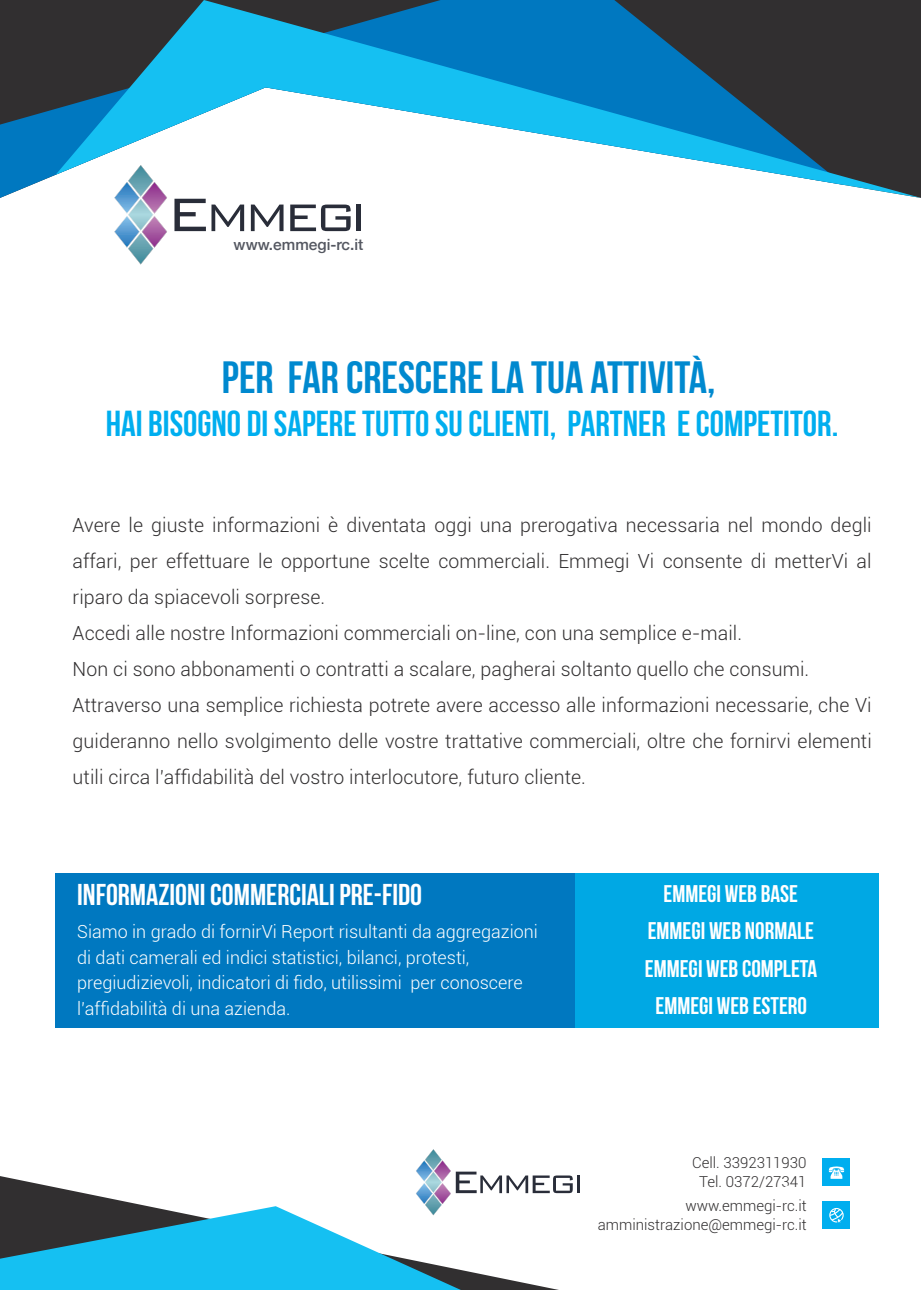
<style>
.page{position:relative;width:921px;height:1290px;background:#fff}
.page>*{position:absolute;margin:0;border:0;box-sizing:border-box;transform-origin:0 0}
.t1{font:700 45px "Bebas Neue";color:#0089cf}
.t2{font:700 36px "Bebas Neue";color:#00aeef}
.t3{font:700 30px "Bebas Neue";color:#fff}
.t4{font:700 24px/37.5px "Bebas Neue";color:#fff;text-align:center}
.t5{font:300 19.5px/36px "Roboto";letter-spacing:.005em;color:#312f30}
.t6{font:300 18px/25.5px "Roboto";color:#fff}
.t7{font:500 15.45px "Helvetica Neue";color:rgb(41 45 57/.8)}
.t8{font:300 15px/19.5px "Roboto";color:#312f30;text-align:right}
</style>
<div class="page">
<svg style="left:0;top:0;width:56px;height:198px;background:#2b546e"></svg>
<svg style="left:56px;top:0;width:864px;height:198px"></svg>
<div style="left:55px;top:874px;width:823px;height:154px;background:#0078c0"></div>
<div style="left:574px;top:874px;width:304px;height:154px;background:#00a8e4"></div>
<div style="left:822px;top:1201px;width:27px;height:27px;background:#00aeef"></div>
<svg style="left:829px;top:1208px;width:14px;height:14px"></svg>
<div style="left:822px;top:1158px;width:27px;height:28px;background:#00aeef"></div>
<svg style="left:828px;top:1166px;width:15px;height:12px"></svg>
<svg style="left:174px;top:199px;width:70px;height:32px"></svg>
<svg style="left:251px;top:204px;width:32px;height:27px"></svg>
<svg style="left:290px;top:204px;width:60px;height:27px"></svg>
<div style="left:356px;top:204px;width:5px;height:27px;background:#292d39"></div>
<svg style="left:114px;top:165px;width:53px;height:99px"></svg>
<hr style="left:576px;top:1175px;width:3px;height:18px;background:#292d39">
<svg style="left:0;top:1149px;width:572px;height:141px"></svg>
<p class="t7" style="left:233px;top:235px;width:131px">www.emmegi-rc.it</p>
<h1 class="t1" style="left:222px;top:359px;width:495px">PER FAR CRESCERE LA TUA ATTIVITÀ,</h1>
<h2 class="t2" style="left:106px;top:409px;width:733px">HAI BISOGNO DI SAPERE TUTTO SU CLIENTI, PARTNER E COMPETITOR.</h2>
<p class="t5" style="left:73px;top:507px;width:800px">Avere le giuste informazioni è diventata oggi una prerogativa necessaria nel mondo degli affari, per effettuare le opportune scelte commerciali. Emmegi Vi consente di metterVi al riparo da spiacevoli sorprese.<br>Accedi alle nostre Informazioni commerciali on-line, con una semplice e-mail.<br>Non ci sono abbonamenti o contratti a scalare, pagherai soltanto quello che consumi.<br>Attraverso una semplice richiesta potrete avere accesso alle informazioni necessarie, che Vi guideranno nello svolgimento delle vostre trattative commerciali, oltre che fornirvi elementi utili circa l’affidabilità del vostro interlocutore, futuro cliente.</p>
<h3 class="t3" style="left:77px;top:883px;width:346px">INFORMAZIONI COMMERCIALI PRE-FIDO</h3>
<p class="t6" style="left:77px;top:919px;width:462px">Siamo in grado di fornirVi Report risultanti da aggregazioni di dati camerali ed indici statistici, bilanci, protesti, pregiudizievoli, indicatori di fido, utilissimi per conoscere l’affidabilità di una azienda.</p>
<p class="t4" style="left:644px;top:876px;width:174px">EMMEGI WEB BASE<br>EMMEGI WEB NORMALE<br>EMMEGI WEB COMPLETA<br>EMMEGI WEB ESTERO</p>
<p class="t8" style="left:692px;top:1153px;width:116px;text-align:center">Cell. 3392311930<br>Tel. 0372/27341</p>
<p class="t8" style="left:597px;top:1195px;width:210px">www.emmegi-rc.it amministrazione@emmegi-rc.it</p>
</div>
